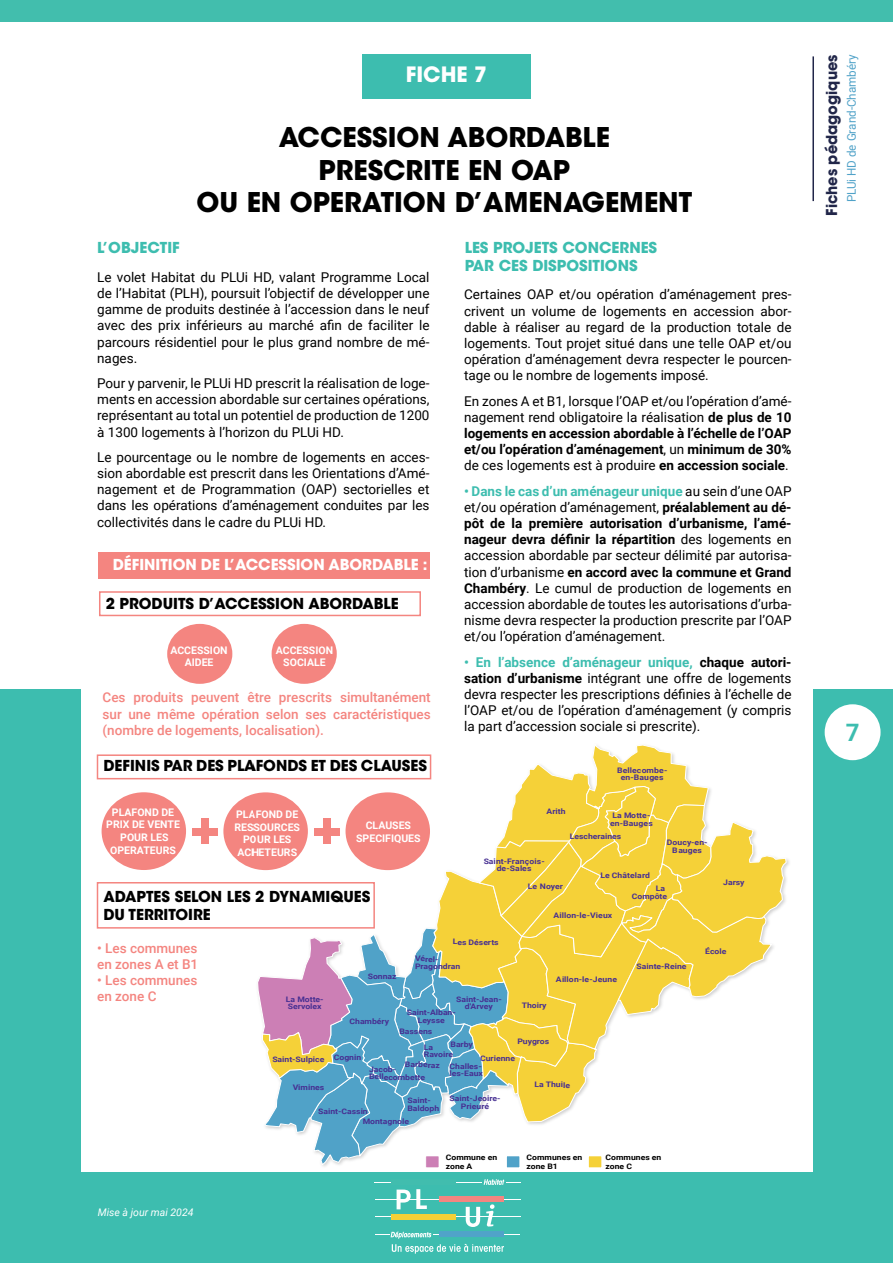
<style>
.page{position:relative;width:893px;height:1263px;background:#fff}
.page>*{position:absolute;margin:0;border:0;box-sizing:border-box;transform-origin:0 0}
.t1{font:700 27px "ITC Avant Garde Std";color:#000}
.t2{font:700 24px "Roboto";color:#3dbdaf}
.t3{font:700 21px "ITC Avant Garde Std";color:#fff}
.t4{font:700 15px "ITC Avant Garde Std";color:#000}
.t5{font:700 15px "ITC Avant Garde Std";color:#3dbdaf}
.t6{font:700 15px "ITC Avant Garde Std";color:#fff}
.t7{font:700 15px "ITC Avant Garde Std";color:#212649}
.t8{font:13.5px/16.2px "Roboto";color:#000;text-align:justify}
.t9{font:700 13.5px/16.2px "Roboto";color:#000;text-align:justify}
.t10{font:500 13.5px/16.2px "Roboto";color:#f48580;text-align:justify}
.t11{font:12px "Roboto";color:#50a2c8}
.t12{font:700 10.5px "Roboto";color:#fff}
.t13{font:italic 10.5px "Roboto";color:#fff}
.t14{font:700 7.65px/7.6px "Roboto";letter-spacing:-.01em;color:#472f92;scale:1.13 1}
.t15{font:700 7.65px/9.1px "Roboto";color:#000;scale:1.13 1}
.t16{font:700 7.65px/7.6px "Roboto";letter-spacing:.015em;color:#472f92;text-align:center;scale:1.13 1}
.s1{font-weight:400}
.s2{font-weight:700;color:#3dbdaf}
.s3{font-weight:700}
</style>
<div class="page">
<div style="left:0;top:689px;width:893px;height:574px;background:#3dbdaf"></div>
<div style="left:0;top:0;width:893px;height:21px;background:#42bead"></div>
<div style="left:81px;top:656px;width:731px;height:516px;background:#fff"></div>
<svg style="left:375px;top:1179px;width:145px;height:75px"></svg>
<hr style="left:812px;top:56px;width:2px;height:145px;background:#212649">
<div style="left:825px;top:704px;width:55px;height:56px;background:#fff;border-radius:50%"></div>
<div style="left:362px;top:54px;width:169px;height:45px;background:#3dbdaf"></div>
<div style="left:102px;top:792px;width:84px;height:78px;background:#f48580;border-radius:50%"></div>
<div style="left:97px;top:754px;width:334px;height:25px;border:2px solid #f48580"></div>
<div style="left:99px;top:591px;width:322px;height:25px;border:2px solid #f48580"></div>
<div style="left:98px;top:552px;width:331px;height:26px;background:#f48580"></div>
<div style="left:97px;top:882px;width:278px;height:47px;border:2px solid #f48580"></div>
<div style="left:223px;top:792px;width:85px;height:78px;background:#f48580;border-radius:50%"></div>
<div style="left:192px;top:828px;width:25px;height:8px;background:#f48580"></div>
<div style="left:201px;top:818px;width:8px;height:26px;background:#f48580"></div>
<div style="left:167px;top:624px;width:65px;height:60px;background:#f48580;border-radius:50%"></div>
<div style="left:272px;top:624px;width:65px;height:60px;background:#f48580;border-radius:50%"></div>
<svg style="left:257px;top:745px;width:530px;height:420px"></svg>
<div style="left:588px;top:1156px;width:14px;height:12px;background:#f5d138"></div>
<div style="left:588px;top:1155px;width:14px;height:13px;border:1px solid #fff"></div>
<div style="left:506px;top:1156px;width:14px;height:12px;background:#50a2c8"></div>
<div style="left:506px;top:1155px;width:14px;height:13px;border:1px solid #fff"></div>
<div style="left:426px;top:1156px;width:13px;height:12px;background:#cc7fb5"></div>
<div style="left:425px;top:1155px;width:14px;height:13px;border:1px solid #fff"></div>
<p class="t3" style="left:406px;top:61px;width:83px">FICHE 7</p>
<p class="t1" style="left:279px;top:120px;width:333px">ACCESSION ABORDABLE</p>
<p class="t1" style="left:319px;top:152px;width:253px">PRESCRITE EN OAP</p>
<p class="t1" style="left:196px;top:185px;width:497px">OU EN OPERATION D’AMENAGEMENT</p>
<p class="t5" style="left:97px;top:238px;width:84px">L’OBJECTIF</p>
<p class="t8" style="left:97px;top:268px;width:334px">Le volet Habitat du PLUi HD, valant Programme Local de l’Habitat (PLH), poursuit l’objectif de développer une gamme de produits destinée à l’accession dans le neuf avec des prix inférieurs au marché afin de faciliter le parcours résidentiel pour le plus grand nombre de mé&shy;nages.</p>
<p class="t8" style="left:97px;top:375px;width:334px">Pour y parvenir, le PLUi HD prescrit la réalisation de loge&shy;ments en accession abordable sur certaines opérations, représentant au total un potentiel de production de 1200 à 1300 logements à l’horizon du PLUi HD.</p>
<p class="t8" style="left:97px;top:448px;width:334px">Le pourcentage ou le nombre de logements en acces&shy;sion abordable est prescrit dans les Orientations d’Amé&shy;nagement et de Programmation (OAP) sectorielles et dans les opérations d’aménagement conduites par les collectivités dans le cadre du PLUi HD.</p>
<p class="t6" style="left:113px;top:554px;width:316px">DÉFINITION DE L’ACCESSION ABORDABLE :</p>
<p class="t4" style="left:106px;top:594px;width:294px">2 PRODUITS D’ACCESSION ABORDABLE</p>
<p class="t12" style="left:170px;top:642px;width:59px">ACCESSION</p>
<p class="t12" style="left:185px;top:655px;width:30px">AIDEE</p>
<p class="t12" style="left:276px;top:642px;width:59px">ACCESSION</p>
<p class="t12" style="left:283px;top:655px;width:44px">SOCIALE</p>
<p class="t10" style="left:103px;top:689px;width:330px">Ces produits peuvent être prescrits simultanément sur une même opération selon ses caractéristiques (nombre de logements, localisation).</p>
<p class="t4" style="left:103px;top:756px;width:325px">DEFINIS PAR DES PLAFONDS ET DES CLAUSES</p>
<p class="t12" style="left:112px;top:805px;width:64px">PLAFOND DE</p>
<p class="t12" style="left:106px;top:817px;width:75px">PRIX DE VENTE</p>
<p class="t12" style="left:120px;top:830px;width:50px">POUR LES</p>
<p class="t12" style="left:110px;top:842px;width:67px">OPERATEURS</p>
<p class="t12" style="left:236px;top:807px;width:64px">PLAFOND DE</p>
<p class="t12" style="left:234px;top:820px;width:67px">RESSOURCES</p>
<p class="t12" style="left:243px;top:832px;width:50px">POUR LES</p>
<p class="t12" style="left:237px;top:845px;width:61px">ACHETEURS</p>
<p class="t12" style="left:366px;top:818px;width:47px">CLAUSES</p>
<p class="t12" style="left:356px;top:831px;width:66px">SPECIFIQUES</p>
<p class="t5" style="left:465px;top:238px;width:194px">LES PROJETS CONCERNES</p>
<p class="t5" style="left:465px;top:256px;width:175px">PAR CES DISPOSITIONS</p>
<p class="t8" style="left:464px;top:286px;width:329px">Certaines OAP et/ou opération d’aménagement pres&shy;crivent un volume de logements en accession abor&shy;dable à réaliser au regard de la production totale de logements. Tout projet situé dans une telle OAP et/ou opération d’aménagement devra respecter le pourcen&shy;tage ou le nombre de logements imposé.</p>
<p class="t9" style="left:464px;top:392px;width:329px"><span class="s1">En zones A et B1, lorsque l’OAP et/ou l’opération d’amé&shy;nagement rend obligatoire la réalisation</span> de plus de 10 logements en accession abordable à l’échelle de l’OAP et/ou l’opération d’aménagement<span class="s1">, un</span> minimum de 30% <span class="s1">de ces logements est à produire</span> en accession sociale<span class="s1">.</span></p>
<p class="t8" style="left:464px;top:482px;width:329px"><span class="s2">• Dans le cas d’un aménageur unique</span> au sein d’une OAP et/ou opération d’aménagement, <span class="s3">préalablement au dé&shy;pôt de la première autorisation d’urbanisme, l’amé&shy;nageur devra définir la répartition</span> des logements en accession abordable par secteur délimité par autorisa&shy;tion d’urbanisme <span class="s3">en accord avec la commune et Grand Chambéry</span>. Le cumul de production de logements en accession abordable de toutes les autorisations d’urba&shy;nisme devra respecter la production prescrite par l’OAP et/ou l’opération d’aménagement.</p>
<p class="t8" style="left:464px;top:653px;width:329px"><span class="s2">• En l’absence d’aménageur unique,</span> <span class="s3">chaque autori&shy;sation d’urbanisme</span> intégrant une offre de logements devra respecter les prescriptions définies à l’échelle de l’OAP et/ou de l’opération d’aménagement (y compris la part d’accession sociale si prescrite).</p>
<p class="t14" style="left:547px;top:807px;width:18px">Arith</p>
<p class="t14" style="left:617px;top:766px;width:46px;text-align:center">Bellecombe&shy;en-Bauges</p>
<p class="t14" style="left:610px;top:811px;width:39px;text-align:center">La Motte&shy;en-Bauges</p>
<p class="t14" style="left:570px;top:832px;width:47px">Lescheraines</p>
<p class="t16" style="left:667px;top:838px;width:38px">Doucy-en-<br>Bauges</p>
<p class="t14" style="left:484px;top:857px;width:56px;text-align:center">Saint-François&shy;de-Sales</p>
<p class="t14" style="left:528px;top:882px;width:33px">Le Noyer</p>
<p class="t14" style="left:553px;top:911px;width:54px">Aillon-le-Vieux</p>
<p class="t14" style="left:600px;top:871px;width:45px">Le Châtelard</p>
<p class="t14" style="left:632px;top:884px;width:33px;text-align:right">La<br>Compôte</p>
<p class="t4" style="left:103px;top:886px;width:268px">ADAPTES SELON LES 2 DYNAMIQUES</p>
<p class="t4" style="left:103px;top:904px;width:109px">DU TERRITOIRE</p>
<p class="t10" style="left:97px;top:939px;width:102px">• Les communes</p>
<p class="t10" style="left:97px;top:955px;width:103px">en zones A et B1</p>
<p class="t10" style="left:97px;top:972px;width:102px">• Les communes</p>
<p class="t10" style="left:97px;top:988px;width:61px">en zone C</p>
<p class="t14" style="left:453px;top:938px;width:42px">Les Déserts</p>
<p class="t14" style="left:415px;top:955px;width:41px">Vérel-<br>Pragondran</p>
<p class="t14" style="left:637px;top:962px;width:46px">Sainte-Reine</p>
<p class="t14" style="left:368px;top:972px;width:27px">Sonnaz</p>
<p class="t14" style="left:556px;top:975px;width:56px">Aillon-le-Jeune</p>
<p class="t14" style="left:456px;top:995px;width:42px;text-align:center">Saint-Jean&shy;d'Arvey</p>
<p class="t14" style="left:522px;top:1001px;width:23px">Thoiry</p>
<p class="t14" style="left:286px;top:995px;width:35px">La Motte-<br>Servolex</p>
<p class="t14" style="left:407px;top:1008px;width:45px;text-align:center">Saint-Alban-<br>Leysse</p>
<p class="t14" style="left:399px;top:1027px;width:31px">Bassens</p>
<p class="t14" style="left:405px;top:1060px;width:32px">Barberaz</p>
<p class="t14" style="left:350px;top:1017px;width:37px">Chambéry</p>
<p class="t14" style="left:517px;top:1037px;width:30px">Puygros</p>
<p class="t14" style="left:535px;top:1080px;width:33px">La Thuile</p>
<p class="t14" style="left:424px;top:1043px;width:27px">La<br>Ravoire</p>
<p class="t14" style="left:450px;top:1040px;width:21px">Barby</p>
<p class="t14" style="left:334px;top:1053px;width:26px">Cognin</p>
<p class="t14" style="left:480px;top:1054px;width:32px">Curienne</p>
<p class="t14" style="left:272px;top:1055px;width:48px">Saint-Sulpice</p>
<p class="t14" style="left:450px;top:1062px;width:31px">Challes&shy;les-Eaux</p>
<p class="t14" style="left:450px;top:1094px;width:47px;text-align:center">Saint-Jeoire-<br>Prieuré</p>
<p class="t14" style="left:369px;top:1065px;width:51px">Jacob-<br>Bellecombette</p>
<p class="t14" style="left:293px;top:1083px;width:30px">Vimines</p>
<p class="t14" style="left:318px;top:1107px;width:45px">Saint-Cassin</p>
<p class="t14" style="left:407px;top:1096px;width:30px">Saint-<br>Baldoph</p>
<p class="t14" style="left:363px;top:1117px;width:43px">Montagnole</p>
<p class="t13" style="left:98px;top:1205px;width:97px">Mise à jour mai 2024</p>
<p class="t15" style="left:446px;top:1152px;width:47px">Commune en zone A</p>
<p class="t15" style="left:527px;top:1152px;width:51px">Communes en zone B1</p>
<p class="t15" style="left:606px;top:1152px;width:51px">Communes en zone C</p>
<p class="t14" style="left:723px;top:878px;width:20px">Jarsy</p>
<p class="t14" style="left:705px;top:947px;width:20px">École</p>
<p class="t7" style="left:822px;top:216px;width:163px;rotate:-90deg">Fiches pédagogiques</p>
<p class="t11" style="left:843px;top:202px;width:149px;rotate:-90deg">PLUi HD de Grand-Chambéry</p>
<p class="t2" style="left:846px;top:716px;width:15px">7</p>
</div>
